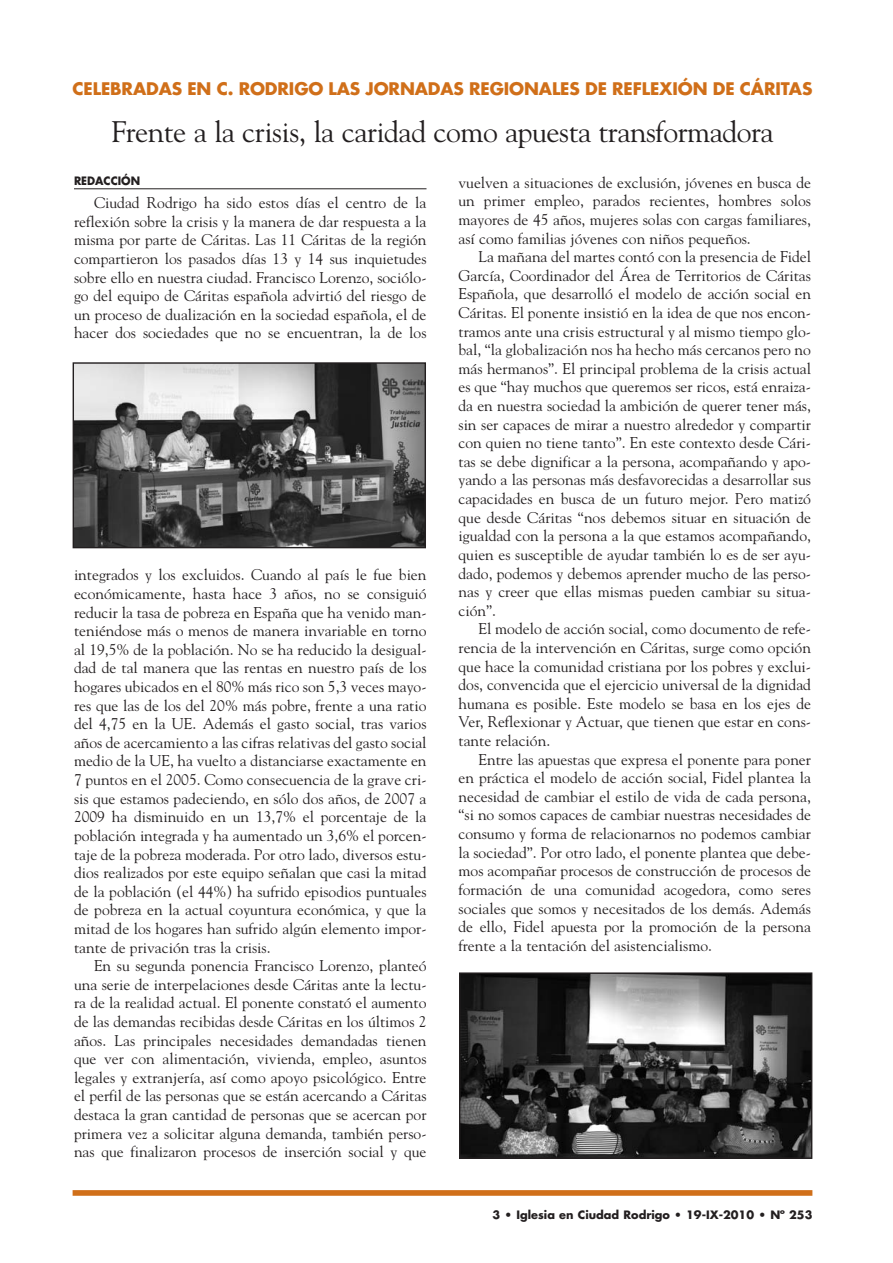
<style>
.page{position:relative;width:893px;height:1263px;background:#fff}
.page>*{position:absolute;margin:0;border:0;box-sizing:border-box;transform-origin:0 0}
.t1{font:29.55px "Goudy";letter-spacing:-.015em;color:#231f20}
.t2{font:700 16.95px "Futura";letter-spacing:-.005em;color:#d06f19}
.t3{font:15.45px/18.6px "Goudy";color:#231f20;text-align:justify}
.t4{font:700 11.25px "Futura";color:#231f20}
.t5{font:700 11.25px "Futura";color:#231f20;scale:.95 1}
</style>
<div class="page">
<hr style="left:74px;top:188px;width:352px;height:1px;background:#231f20">
<div style="left:73px;top:1190px;width:739px;height:6px;background:#d06f19"></div>
<img style="left:75px;top:364px;width:349px;height:182px">
<div style="left:73px;top:362px;width:353px;height:186px;border:1px solid #231f20"></div>
<img style="left:461px;top:974px;width:349px;height:183px">
<div style="left:459px;top:972px;width:353px;height:187px;border:1px solid #231f20"></div>
<p class="t2" style="left:73px;top:80px;width:741px">CELEBRADAS EN C. RODRIGO LAS JORNADAS REGIONALES DE REFLEXIÓN DE CÁRITAS</p>
<h1 class="t1" style="left:111px;top:120px;width:664px">Frente a la crisis, la caridad como apuesta transformadora</h1>
<p class="t5" style="left:74px;top:176px;width:71px">REDACCIÓN</p>
<p class="t3" style="left:74px;top:195px;width:354px;text-indent:20px">Ciudad Rodrigo ha sido estos días el centro de la reflexión sobre la crisis y la manera de dar respuesta a la misma por parte de Cáritas. Las 11 Cáritas de la región compartieron los pasados días 13 y 14 sus inquietudes sobre ello en nuestra ciudad. Francisco Lorenzo, sociólo&shy;go del equipo de Cáritas española advirtió del riesgo de un proceso de dualización en la sociedad española, el de hacer dos sociedades que no se encuentran, la de los</p>
<p class="t3" style="left:74px;top:567px;width:354px">integrados y los excluidos. Cuando al país le fue bien económicamente, hasta hace 3 años, no se consiguió reducir la tasa de pobreza en España que ha venido man&shy;teniéndose más o menos de manera invariable en torno al 19,5% de la población. No se ha reducido la desigual&shy;dad de tal manera que las rentas en nuestro país de los hogares ubicados en el 80% más rico son 5,3 veces mayo&shy;res que las de los del 20% más pobre, frente a una ratio del 4,75 en la UE. Además el gasto social, tras varios años de acercamiento a las cifras relativas del gasto social medio de la UE, ha vuelto a distanciarse exactamente en 7 puntos en el 2005. Como consecuencia de la grave cri&shy;sis que estamos padeciendo, en sólo dos años, de 2007 a 2009 ha disminuido en un 13,7% el porcentaje de la población integrada y ha aumentado un 3,6% el porcen&shy;taje de la pobreza moderada. Por otro lado, diversos estu&shy;dios realizados por este equipo señalan que casi la mitad de la población (el 44%) ha sufrido episodios puntuales de pobreza en la actual coyuntura económica, y que la mitad de los hogares han sufrido algún elemento impor&shy;tante de privación tras la crisis.</p>
<p class="t3" style="left:74px;top:958px;width:354px;text-indent:20px">En su segunda ponencia Francisco Lorenzo, planteó una serie de interpelaciones desde Cáritas ante la lectu&shy;ra de la realidad actual. El ponente constató el aumento de las demandas recibidas desde Cáritas en los últimos 2 años. Las principales necesidades demandadas tienen que ver con alimentación, vivienda, empleo, asuntos legales y extranjería, así como apoyo psicológico. Entre el perfil de las personas que se están acercando a Cáritas destaca la gran cantidad de personas que se acercan por primera vez a solicitar alguna demanda, también perso&shy;nas que finalizaron procesos de inserción social y que</p>
<p class="t3" style="left:458px;top:174px;width:354px">vuelven a situaciones de exclusión, jóvenes en busca de un primer empleo, parados recientes, hombres solos mayores de 45 años, mujeres solas con cargas familiares, así como familias jóvenes con niños pequeños.</p>
<p class="t3" style="left:458px;top:249px;width:354px;text-indent:20px">La mañana del martes contó con la presencia de Fidel García, Coordinador del Área de Territorios de Cáritas Española, que desarrolló el modelo de acción social en Cáritas. El ponente insistió en la idea de que nos encon&shy;tramos ante una crisis estructural y al mismo tiempo glo&shy;bal, “la globalización nos ha hecho más cercanos pero no más hermanos”. El principal problema de la crisis actual es que “hay muchos que queremos ser ricos, está enraiza&shy;da en nuestra sociedad la ambición de querer tener más, sin ser capaces de mirar a nuestro alrededor y compartir con quien no tiene tanto”. En este contexto desde Cári&shy;tas se debe dignificar a la persona, acompañando y apo&shy;yando a las personas más desfavorecidas a desarrollar sus capacidades en busca de un futuro mejor. Pero matizó que desde Cáritas “nos debemos situar en situación de igualdad con la persona a la que estamos acompañando, quien es susceptible de ayudar también lo es de ser ayu&shy;dado, podemos y debemos aprender mucho de las perso&shy;nas y creer que ellas mismas pueden cambiar su situa&shy;ción”.</p>
<p class="t3" style="left:458px;top:621px;width:354px;text-indent:20px">El modelo de acción social, como documento de refe&shy;rencia de la intervención en Cáritas, surge como opción que hace la comunidad cristiana por los pobres y exclui&shy;dos, convencida que el ejercicio universal de la dignidad humana es posible. Este modelo se basa en los ejes de Ver, Reflexionar y Actuar, que tienen que estar en cons&shy;tante relación.</p>
<p class="t3" style="left:458px;top:751px;width:354px;text-indent:20px">Entre las apuestas que expresa el ponente para poner en práctica el modelo de acción social, Fidel plantea la necesidad de cambiar el estilo de vida de cada persona, “si no somos capaces de cambiar nuestras necesidades de consumo y forma de relacionarnos no podemos cambiar la sociedad”. Por otro lado, el ponente plantea que debe&shy;mos acompañar procesos de construcción de procesos de formación de una comunidad acogedora, como seres sociales que somos y necesitados de los demás. Además de ello, Fidel apuesta por la promoción de la persona frente a la tentación del asistencialismo.</p>
<p class="t4" style="left:492px;top:1210px;width:321px">3 • Iglesia en Ciudad Rodrigo • 19-IX-2010 • Nº 253</p>
</div>
